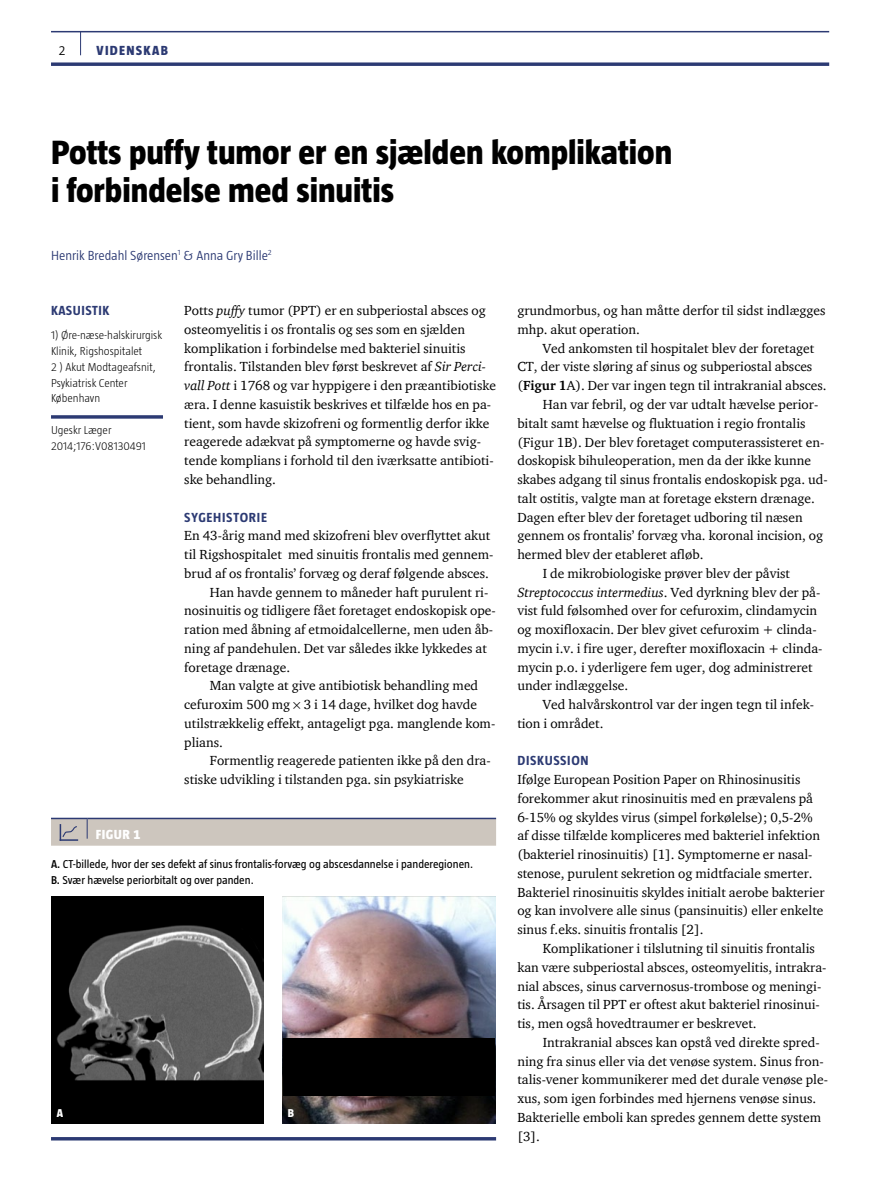
<style>
.page{position:relative;width:893px;height:1191px;background:#fff}
.page>*{position:absolute;margin:0;border:0;box-sizing:border-box;transform-origin:0 0}
.t1{font:800 34.5px/38.2px "Taz";color:#000}
.t2{font:13.5px/18.8px "ITC Charter Com";color:#000}
.t3{font:italic 13.5px "ITC Charter Com";color:#000}
.t4{font:300 13.5px "Taz";color:#2c3a73}
.t5{font:700 13.5px "Taz";letter-spacing:.05em;color:#2c3a73}
.t6{font:800 13.5px "Taz";letter-spacing:.095em;color:#2c3a73}
.t7{font:800 13.5px "Taz";color:#fff}
.t8{font:300 13.5px "Taz";color:#000}
.t9{font:11.7px/15.8px "Taz";color:#000}
.t10{font:300 11.7px/15.8px "Taz";color:#000}
.t11{font:800 11.7px "Taz";color:#fff}
.s1{font-style:italic}
.s2{font-weight:600}
.s3{font-weight:700}
.s4{font-style:normal}
</style>
<div class="page">
<hr style="left:51px;top:31px;width:778px;height:1px;background:#2c3a73">
<svg style="left:51px;top:62px;width:778px;height:4px;background:#485485"></svg>
<svg style="left:80px;top:32px;width:1px;height:23px"></svg>
<svg style="left:51px;top:415px;width:112px;height:4px"></svg>
<hr style="left:51px;top:817px;width:36px;height:2px;background:#2c3a73">
<hr style="left:87px;top:817px;width:409px;height:2px;background:#2c3a73">
<svg style="left:51px;top:818px;width:445px;height:27px;background:#c4beb9"></svg>
<div style="left:51px;top:896px;width:213px;height:227px;background:#000"></div>
<img style="left:57px;top:925px;width:207px;height:156px">
<img style="left:283px;top:896px;width:212px;height:227px">
<hr style="left:51px;top:1137px;width:445px;height:3px;background:#2c3a73">
<div style="left:283px;top:1037px;width:212px;height:58px;background:#000"></div>
<p class="t8" style="left:59px;top:43px;width:8px">2</p>
<p class="t6" style="left:97px;top:43px;width:73px">VIDENSKAB</p>
<h1 class="t1" style="left:51px;top:133px;width:623px">Potts puffy tumor er en sjælden komplikation i forbindelse med sinuitis</h1>
<p class="t4" style="left:51px;top:248px;width:222px">Henrik Bredahl Sørensen<sup>1</sup> &amp; Anna Gry Bille<sup>2</sup></p>
<p class="t5" style="left:51px;top:303px;width:59px">KASUISTIK</p>
<p class="t10" style="left:51px;top:327px;width:113px">1) Øre-næse-halskirurgisk<br>Klinik, Rigshospitalet<br>2 ) Akut Modtageafsnit,<br>Psykiatrisk Center<br>København</p>
<p class="t10" style="left:51px;top:422px;width:96px">Ugeskr Læger<br>2014;176:V08130491</p>
<p class="t2" style="left:184px;top:301px;width:313px">Potts <span class="s1">puffy</span> tumor (PPT) er en subperiostal absces og osteomyelitis i os frontalis og ses som en sjælden komplikation i forbindelse med bakteriel sinuitis frontalis. Tilstanden blev først beskrevet af <span class="s1">Sir Perci&shy;vall Pott</span> i 1768 og var hyppigere i den præantibiotiske æra. I denne kasuistik beskrives et tilfælde hos en pa&shy;tient, som havde skizofreni og formentlig derfor ikke reagerede adækvat på symptomerne og havde svig&shy;tende komplians i forhold til den iværksatte antibioti&shy;ske behandling.</p>
<p class="t5" style="left:184px;top:509px;width:84px">SYGEHISTORIE</p>
<p class="t2" style="left:184px;top:526px;width:308px">En 43-årig mand med skizofreni blev overflyttet akut</p>
<p class="t2" style="left:184px;top:545px;width:311px">til Rigshospitalet med sinuitis frontalis med gennem-</p>
<p class="t2" style="left:184px;top:563px;width:306px">brud af os frontalis’ forvæg og deraf følgende absces.</p>
<p class="t2" style="left:210px;top:582px;width:280px">Han havde gennem to måneder haft purulent ri-</p>
<p class="t2" style="left:184px;top:601px;width:313px">nosinuitis og tidligere fået foretaget endoskopisk ope-</p>
<p class="t2" style="left:184px;top:620px;width:310px">ration med åbning af etmoidalcellerne, men uden åb-</p>
<p class="t2" style="left:184px;top:638px;width:304px">ning af pandehulen. Det var således ikke lykkedes at</p>
<p class="t2" style="left:184px;top:657px;width:107px">foretage drænage.</p>
<p class="t2" style="left:210px;top:676px;width:270px">Man valgte at give antibiotisk behandling med</p>
<p class="t2" style="left:184px;top:695px;width:294px">cefuroxim 500 mg 3 i 14 dage, hvilket dog havde</p>
<p class="t2" style="left:184px;top:713px;width:313px">utilstrækkelig effekt, antageligt pga. manglende kom-</p>
<p class="t2" style="left:184px;top:732px;width:40px">plians.</p>
<p class="t2" style="left:210px;top:751px;width:282px">Formentlig reagerede patienten ikke på den dra-</p>
<p class="t2" style="left:184px;top:770px;width:281px">stiske udvikling i tilstanden pga. sin psykiatriske</p>
<p class="t7" style="left:96px;top:826px;width:46px">Figur 1</p>
<p class="t9" style="left:51px;top:856px;width:424px"><span class="s2">A.</span> CT-billede, hvor der ses defekt af sinus frontalis-forvæg og abscesdannelse i panderegionen.<br><span class="s2">B.</span> Svær hævelse periorbitalt og over panden.</p>
<p class="t11" style="left:57px;top:1106px;width:8px">A</p>
<p class="t11" style="left:288px;top:1106px;width:8px">B</p>
<p class="t2" style="left:517px;top:301px;width:310px">grundmorbus, og han måtte derfor til sidst indlægges mhp. akut operation.</p>
<p class="t2" style="left:543px;top:338px;width:273px">Ved ankomsten til hospitalet blev der foretaget</p>
<p class="t2" style="left:517px;top:357px;width:296px">CT, der viste sløring af sinus og subperiostal absces</p>
<p class="t2" style="left:517px;top:376px;width:311px">(<span class="s3">Figur 1</span>A). Der var ingen tegn til intrakranial absces.</p>
<p class="t2" style="left:543px;top:395px;width:277px">Han var febril, og der var udtalt hævelse perior-</p>
<p class="t2" style="left:517px;top:413px;width:290px">bitalt samt hævelse og fluktuation i regio frontalis</p>
<p class="t2" style="left:517px;top:432px;width:308px">(Figur 1B). Der blev foretaget computerassisteret en-</p>
<p class="t2" style="left:517px;top:451px;width:295px">doskopisk bihuleoperation, men da der ikke kunne</p>
<p class="t2" style="left:517px;top:470px;width:312px">skabes adgang til sinus frontalis endoskopisk pga. ud-</p>
<p class="t2" style="left:517px;top:488px;width:299px">talt ostitis, valgte man at foretage ekstern drænage.</p>
<p class="t2" style="left:517px;top:507px;width:287px">Dagen efter blev der foretaget udboring til næsen</p>
<p class="t2" style="left:517px;top:526px;width:307px">gennem os frontalis’ forvæg vha. koronal incision, og</p>
<p class="t2" style="left:517px;top:545px;width:188px">hermed blev der etableret afløb.</p>
<p class="t2" style="left:543px;top:563px;width:249px">I de mikrobiologiske prøver blev der påvist</p>
<p class="t3" style="left:517px;top:584px;width:304px">Streptococcus intermedius<span class="s4">. Ved dyrkning blev der på-</span></p>
<p class="t2" style="left:517px;top:601px;width:301px">vist fuld følsomhed over for cefuroxim, clindamycin</p>
<p class="t2" style="left:517px;top:620px;width:301px">og moxifloxacin. Der blev givet cefuroxim + clinda-</p>
<p class="t2" style="left:517px;top:638px;width:307px">mycin i.v. i fire uger, derefter moxifloxacin + clinda-</p>
<p class="t2" style="left:517px;top:657px;width:297px">mycin p.o. i yderligere fem uger, dog administreret</p>
<p class="t2" style="left:517px;top:676px;width:112px">under indlæggelse.</p>
<p class="t2" style="left:543px;top:695px;width:273px">Ved halvårskontrol var der ingen tegn til infek-</p>
<p class="t2" style="left:517px;top:713px;width:88px">tion i området.</p>
<p class="t5" style="left:517px;top:753px;width:73px">DISKUSSION</p>
<p class="t2" style="left:517px;top:770px;width:309px">Ifølge European Position Paper on Rhinosinusitis forekommer akut rinosinuitis med en prævalens på 6-15% og skyldes virus (simpel forkølelse); 0,5-2% af disse tilfælde kompliceres med bakteriel infektion (bakteriel rinosinuitis) [1]. Symptomerne er nasal&shy;stenose, purulent sekretion og midtfaciale smerter.<br>Bakteriel rinosinuitis skyldes initialt aerobe bakterier og kan involvere alle sinus (pansinuitis) eller enkelte sinus f.eks. sinuitis frontalis [2].</p>
<p class="t2" style="left:517px;top:938px;width:311px;text-indent:26px">Komplikationer i tilslutning til sinuitis frontalis kan være subperiostal absces, osteomyelitis, intrakra&shy;nial absces, sinus carvernosus-trombose og meningi&shy;tis. Årsagen til PPT er oftest akut bakteriel rinosinui&shy;tis, men også hovedtraumer er beskrevet.</p>
<p class="t2" style="left:517px;top:1032px;width:312px;text-indent:26px">Intrakranial absces kan opstå ved direkte spred&shy;ning fra sinus eller via det venøse system. Sinus fron&shy;talis-vener kommunikerer med det durale venøse ple&shy;xus, som igen forbindes med hjernens venøse sinus.<br>Bakterielle emboli kan spredes gennem dette system [3].</p>
</div>
